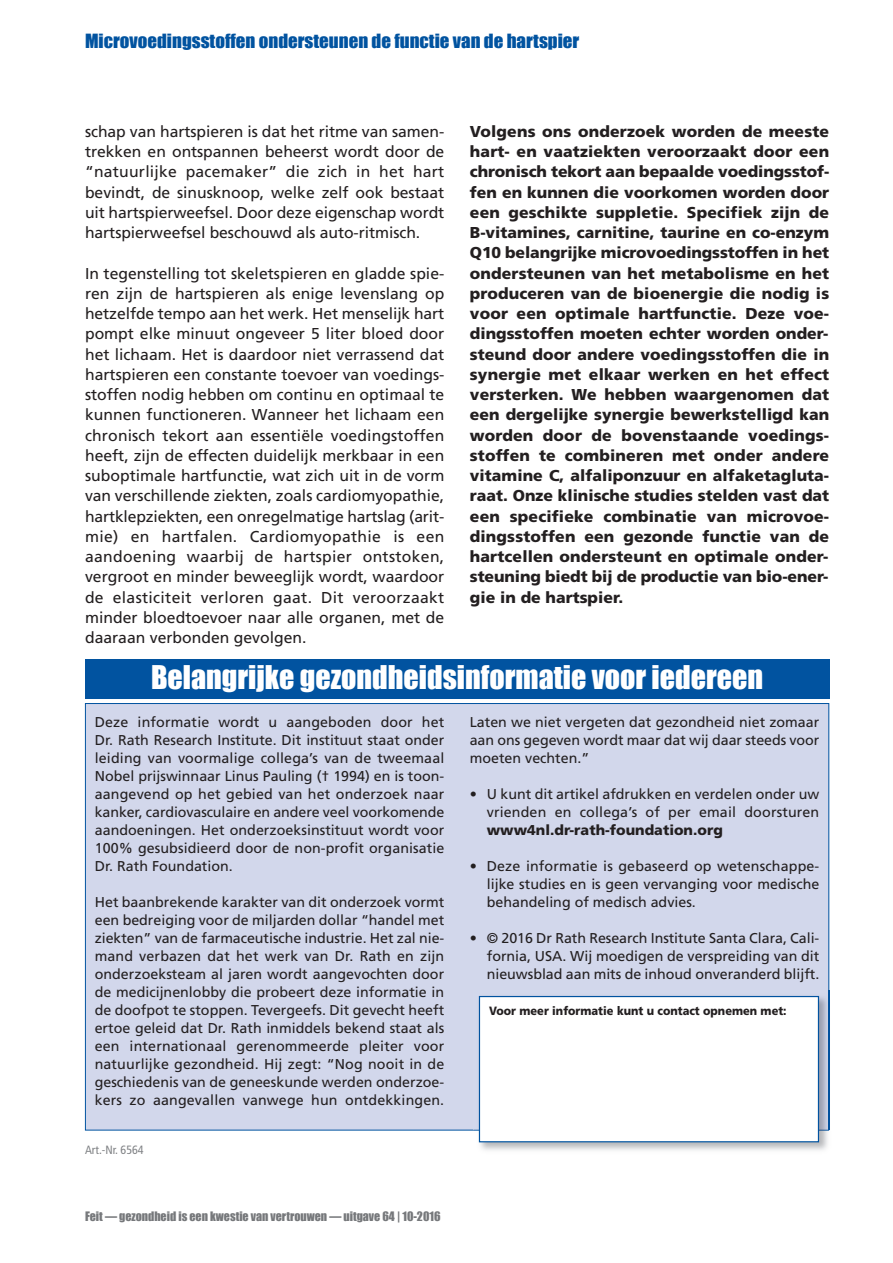
<style>
.page{position:relative;width:893px;height:1263px;background:#fff}
.page>*{position:absolute;margin:0;border:0;box-sizing:border-box;transform-origin:0 0}
.t1{font:30px "Impact";color:#fff}
.t2{font:18px "Impact";color:#0153a0;scale:1.05 1}
.t3{font:15.75px/20.2px "Frutiger LT";letter-spacing:-.005em;color:#231f20;text-align:justify}
.t4{font:900 15.75px/20.2px "Frutiger LT";letter-spacing:-.005em;color:#231f20;text-align:justify}
.t5{font:14.25px/18px "Frutiger LT";color:#231f20;text-align:justify}
.t6{font:900 14.25px "Frutiger LT";color:#231f20}
.t7{font:12px "Impact";color:#76787b}
.t8{font:900 12px "Frutiger LT";color:#231f20;scale:.92 1}
.t9{font:condensed 12px "Frutiger LT";color:#808285}
</style>
<div class="page">
<div style="left:86px;top:704px;width:742px;height:426px;background:#d2d7eb"></div>
<div style="left:85px;top:659px;width:744px;height:40px;background:#0153a0"></div>
<img style="left:473px;top:990px;width:357px;height:161px">
<img style="left:473px;top:1130px;width:356px;height:1px">
<img style="left:828px;top:990px;width:1px;height:140px">
<div style="left:480px;top:997px;width:338px;height:144px;background:#fff"></div>
<div style="left:479px;top:996px;width:340px;height:146px;border:1px solid #0153a0"></div>
<p class="t2" style="left:85px;top:30px;width:472px">Microvoedingsstoffen ondersteunen de functie van de hartspier</p>
<p class="t3" style="left:85px;top:122px;width:361px">schap van hartspieren is dat het ritme van samen&shy;trekken en ontspannen beheerst wordt door de “natuurlijke pacemaker” die zich in het hart bevindt, de sinusknoop, welke zelf ook bestaat uit hartspierweefsel. Door deze eigenschap wordt hartspierweefsel beschouwd als auto-ritmisch.</p>
<p class="t3" style="left:85px;top:264px;width:361px">In tegenstelling tot skeletspieren en gladde spie&shy;ren zijn de hartspieren als enige levenslang op hetzelfde tempo aan het werk. Het menselijk hart pompt elke minuut ongeveer 5 liter bloed door het lichaam. Het is daardoor niet verrassend dat hartspieren een constante toevoer van voedings&shy;stoffen nodig hebben om continu en optimaal te kunnen functioneren. Wanneer het lichaam een chronisch tekort aan essentiële voedingstoffen heeft, zijn de effecten duidelijk merkbaar in een suboptimale hartfunctie, wat zich uit in de vorm van verschillende ziekten, zoals cardiomyopathie, hartklepziekten, een onregelmatige hartslag (arit&shy;mie) en hartfalen. Cardiomyopathie is een aandoening waarbij de hartspier ontstoken, vergroot en minder beweeglijk wordt, waardoor de elasticiteit verloren gaat. Dit veroorzaakt minder bloedtoevoer naar alle organen, met de daaraan verbonden gevolgen.</p>
<p class="t4" style="left:470px;top:122px;width:361px">Volgens ons onderzoek worden de meeste hart- en vaatziekten veroorzaakt door een chronisch tekort aan bepaalde voedingsstof&shy;fen en kunnen die voorkomen worden door een geschikte suppletie. Specifiek zijn de B-vitamines, carnitine, taurine en co-enzym Q10 belangrijke microvoedingsstoffen in het ondersteunen van het metabolisme en het produceren van de bioenergie die nodig is voor een optimale hartfunctie. Deze voe&shy;dingsstoffen moeten echter worden onder&shy;steund door andere voedingsstoffen die in synergie met elkaar werken en het effect versterken. We hebben waargenomen dat een dergelijke synergie bewerkstelligd kan worden door de bovenstaande voedings&shy;stoffen te combineren met onder andere vitamine C, alfaliponzuur en alfaketagluta&shy;raat. Onze klinische studies stelden vast dat een specifieke combinatie van microvoe&shy;dingsstoffen een gezonde functie van de hartcellen ondersteunt en optimale onder&shy;steuning biedt bij de productie van bio-ener&shy;gie in de hartspier.</p>
<h1 class="t1" style="left:151px;top:659px;width:614px">Belangrijke gezondheidsinformatie voor iedereen</h1>
<p class="t5" style="left:95px;top:714px;width:351px">Deze informatie wordt u aangeboden door het Dr. Rath Research Institute. Dit instituut staat onder leiding van voormalige collega’s van de tweemaal Nobel prijswinnaar Linus Pauling († 1994) en is toon&shy;aangevend op het gebied van het onderzoek naar kanker, cardiovasculaire en andere veel voorkomende aandoeningen. Het onderzoeksinstituut wordt voor 100% gesubsidieerd door de non-profit organisatie Dr. Rath Foundation.</p>
<p class="t5" style="left:95px;top:894px;width:351px">Het baanbrekende karakter van dit onderzoek vormt een bedreiging voor de miljarden dollar “handel met ziekten” van de farmaceutische industrie. Het zal nie&shy;mand verbazen dat het werk van Dr. Rath en zijn onderzoeksteam al jaren wordt aangevochten door de medicijnenlobby die probeert deze informatie in de doofpot te stoppen. Tevergeefs. Dit gevecht heeft ertoe geleid dat Dr. Rath inmiddels bekend staat als een internationaal gerenommeerde pleiter voor natuurlijke gezondheid. Hij zegt: “Nog nooit in de geschiedenis van de geneeskunde werden onderzoe&shy;kers zo aangevallen vanwege hun ontdekkingen.</p>
<p class="t9" style="left:85px;top:1145px;width:60px">Art.-Nr. 6564</p>
<p class="t7" style="left:85px;top:1209px;width:357px">Feit — gezondheid is een kwestie van vertrouwen — uitgave 64 | 10-2016</p>
<p class="t5" style="left:470px;top:714px;width:351px">Laten we niet vergeten dat gezondheid niet zomaar aan ons gegeven wordt maar dat wij daar steeds voor moeten vechten.”</p>
<p class="t5" style="left:470px;top:786px;width:351px;text-align:right">• U kunt dit artikel afdrukken en verdelen onder uw vrienden en collega’s of per email doorsturen</p>
<p class="t6" style="left:487px;top:824px;width:238px">www4nl.dr-rath-foundation.org</p>
<p class="t5" style="left:487px;top:858px;width:334px;text-indent:-17px">• Deze informatie is gebaseerd op wetenschappe&shy;lijke studies en is geen vervanging voor medische behandeling of medisch advies.</p>
<p class="t5" style="left:487px;top:930px;width:334px;text-indent:-17px">• © 2016 Dr Rath Research Institute Santa Clara, Cali&shy;fornia, USA. Wij moedigen de verspreiding van dit nieuwsblad aan mits de inhoud onveranderd blijft.</p>
<p class="t8" style="left:489px;top:1006px;width:325px">Voor meer informatie kunt u contact opnemen met:</p>
</div>
